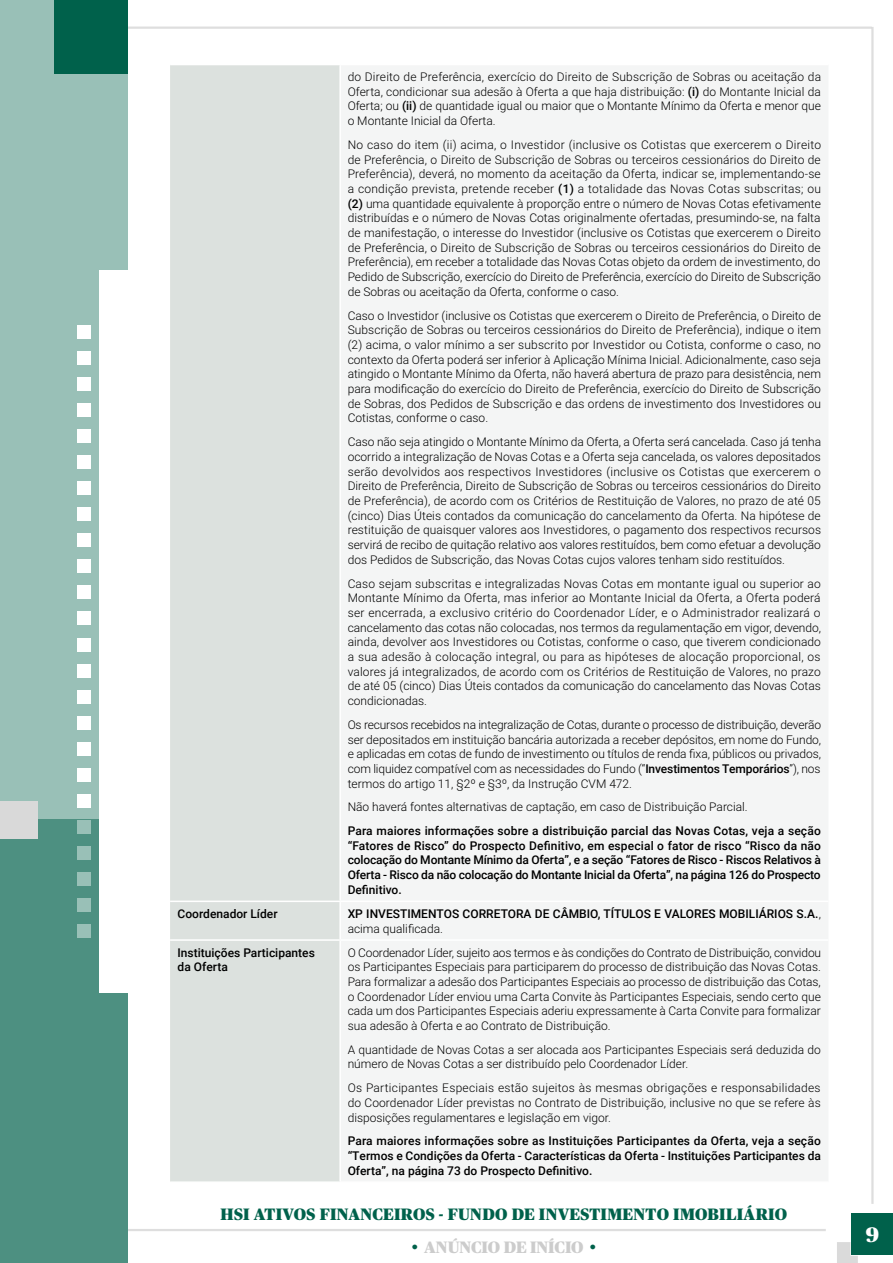
<style>
.page{position:relative;width:893px;height:1263px;background:#fff}
.page>*{position:absolute;margin:0;border:0;box-sizing:border-box;transform-origin:0 0}
.t1{font:900 21px "Publico";color:#fff}
.t2{font:900 16.5px "Publico";letter-spacing:.02em;color:#00614b}
.t3{font:900 16.5px "Publico";color:#ccc}
.t4{font:300 12px/14.7px "Roboto";color:#000;text-align:justify}
.t5{font:500 12px/14.7px "Roboto";color:#000;text-align:justify}
.s1{font-weight:500}
.s2{font-weight:300}
.s3{font-size:18px;color:#00614b}
</style>
<div class="page">
<div style="left:852px;top:1213px;width:41px;height:41px;background:#00614b"></div>
<svg style="left:837px;top:1242px;width:21px;height:21px"></svg>
<hr style="left:871px;top:27px;width:3px;height:1177px;background:#ccc">
<hr style="left:0;top:1229px;width:826px;height:2px;background:#ccc">
<hr style="left:60px;top:27px;width:812px;height:2px;background:#ccc">
<div style="left:0;top:0;width:128px;height:1263px;background:#99c0b7"></div>
<div style="left:0;top:820px;width:128px;height:443px;background:#4d9081"></div>
<div style="left:99px;top:270px;width:29px;height:723px;background:#fff"></div>
<div style="left:54px;top:0;width:74px;height:73px;background:#00614b"></div>
<div style="left:0;top:801px;width:37px;height:37px;background:#d9d9d9"></div>
<div style="left:78px;top:742px;width:13px;height:13px;background:#fff"></div>
<div style="left:78px;top:768px;width:13px;height:13px;background:#fff"></div>
<div style="left:78px;top:794px;width:13px;height:13px;background:#fff"></div>
<div style="left:78px;top:820px;width:13px;height:13px;background:#99c0b7"></div>
<div style="left:78px;top:846px;width:13px;height:13px;background:#99c0b7"></div>
<div style="left:78px;top:872px;width:13px;height:13px;background:#99c0b7"></div>
<div style="left:78px;top:898px;width:13px;height:13px;background:#99c0b7"></div>
<div style="left:78px;top:924px;width:13px;height:13px;background:#99c0b7"></div>
<div style="left:78px;top:534px;width:13px;height:13px;background:#fff"></div>
<div style="left:78px;top:560px;width:13px;height:13px;background:#fff"></div>
<div style="left:78px;top:586px;width:13px;height:13px;background:#fff"></div>
<div style="left:78px;top:612px;width:13px;height:13px;background:#fff"></div>
<div style="left:78px;top:638px;width:13px;height:13px;background:#fff"></div>
<div style="left:78px;top:664px;width:13px;height:13px;background:#fff"></div>
<div style="left:78px;top:690px;width:13px;height:13px;background:#fff"></div>
<div style="left:78px;top:716px;width:13px;height:13px;background:#fff"></div>
<div style="left:78px;top:326px;width:13px;height:13px;background:#fff"></div>
<div style="left:78px;top:352px;width:13px;height:13px;background:#fff"></div>
<div style="left:78px;top:378px;width:13px;height:13px;background:#fff"></div>
<div style="left:78px;top:404px;width:13px;height:13px;background:#fff"></div>
<div style="left:78px;top:430px;width:13px;height:13px;background:#fff"></div>
<div style="left:78px;top:456px;width:13px;height:13px;background:#fff"></div>
<div style="left:78px;top:482px;width:13px;height:13px;background:#fff"></div>
<div style="left:78px;top:508px;width:13px;height:13px;background:#fff"></div>
<div style="left:170px;top:65px;width:169px;height:1116px;background:#dce1de"></div>
<div style="left:341px;top:66px;width:487px;height:1115px;background:#f4f5f5"></div>
<hr style="left:170px;top:900px;width:170px;height:2px;background:#fff">
<hr style="left:340px;top:900px;width:488px;height:2px;background:#fff">
<hr style="left:170px;top:939px;width:170px;height:2px;background:#fff">
<hr style="left:340px;top:939px;width:488px;height:2px;background:#fff">
<p class="t4" style="left:348px;top:69px;width:475px">do Direito de Preferência, exercício do Direito de Subscrição de Sobras ou aceitação da Oferta, condicionar sua adesão à Oferta a que haja distribuição: <span class="s1">(i)</span> do Montante Inicial da Oferta; ou <span class="s1">(ii)</span> de quantidade igual ou maior que o Montante Mínimo da Oferta e menor que o Montante Inicial da Oferta.</p>
<p class="t4" style="left:348px;top:137px;width:475px">No caso do item (ii) acima, o Investidor (inclusive os Cotistas que exercerem o Direito de Preferência, o Direito de Subscrição de Sobras ou terceiros cessionários do Direito de Preferência), deverá, no momento da aceitação da Oferta, indicar se, implementando-se a condição prevista, pretende receber <span class="s1">(1)</span> a totalidade das Novas Cotas subscritas; ou <span class="s1">(2)</span> uma quantidade equivalente à proporção entre o número de Novas Cotas efetivamente distribuídas e o número de Novas Cotas originalmente ofertadas, presumindo-se, na falta de manifestação, o interesse do Investidor (inclusive os Cotistas que exercerem o Direito de Preferência, o Direito de Subscrição de Sobras ou terceiros cessionários do Direito de Preferência), em receber a totalidade das Novas Cotas objeto da ordem de investimento, do Pedido de Subscrição, exercício do Direito de Preferência, exercício do Direito de Subscrição de Sobras ou aceitação da Oferta, conforme o caso.</p>
<p class="t4" style="left:348px;top:307px;width:475px">Caso o Investidor (inclusive os Cotistas que exercerem o Direito de Preferência, o Direito de Subscrição de Sobras ou terceiros cessionários do Direito de Preferência), indique o item (2) acima, o valor mínimo a ser subscrito por Investidor ou Cotista, conforme o caso, no contexto da Oferta poderá ser inferior à Aplicação Mínima Inicial. Adicionalmente, caso seja atingido o Montante Mínimo da Oferta, não haverá abertura de prazo para desistência, nem para modificação do exercício do Direito de Preferência, exercício do Direito de Subscrição de Sobras, dos Pedidos de Subscrição e das ordens de investimento dos Investidores ou Cotistas, conforme o caso.</p>
<p class="t4" style="left:348px;top:434px;width:475px">Caso não seja atingido o Montante Mínimo da Oferta, a Oferta será cancelada. Caso já tenha ocorrido a integralização de Novas Cotas e a Oferta seja cancelada, os valores depositados serão devolvidos aos respectivos Investidores (inclusive os Cotistas que exercerem o Direito de Preferência, Direito de Subscrição de Sobras ou terceiros cessionários do Direito de Preferência), de acordo com os Critérios de Restituição de Valores, no prazo de até 05 (cinco) Dias Úteis contados da comunicação do cancelamento da Oferta. Na hipótese de restituição de quaisquer valores aos Investidores, o pagamento dos respectivos recursos servirá de recibo de quitação relativo aos valores restituídos, bem como efetuar a devolução dos Pedidos de Subscrição, das Novas Cotas cujos valores tenham sido restituídos.</p>
<p class="t4" style="left:348px;top:575px;width:475px">Caso sejam subscritas e integralizadas Novas Cotas em montante igual ou superior ao Montante Mínimo da Oferta, mas inferior ao Montante Inicial da Oferta, a Oferta poderá ser encerrada, a exclusivo critério do Coordenador Líder, e o Administrador realizará o cancelamento das cotas não colocadas, nos termos da regulamentação em vigor, devendo, ainda, devolver aos Investidores ou Cotistas, conforme o caso, que tiverem condicionado a sua adesão à colocação integral, ou para as hipóteses de alocação proporcional, os valores já integralizados, de acordo com os Critérios de Restituição de Valores, no prazo de até 05 (cinco) Dias Úteis contados da comunicação do cancelamento das Novas Cotas condicionadas.</p>
<p class="t4" style="left:348px;top:717px;width:475px">Os recursos recebidos na integralização de Cotas, durante o processo de distribuição, deverão ser depositados em instituição bancária autorizada a receber depósitos, em nome do Fundo, e aplicadas em cotas de fundo de investimento ou títulos de renda fixa, públicos ou privados, com liquidez compatível com as necessidades do Fundo (“<span class="s1">Investimentos Temporários</span>”), nos termos do artigo 11, §2º e §3º, da Instrução CVM 472.</p>
<p class="t4" style="left:348px;top:799px;width:402px">Não haverá fontes alternativas de captação, em caso de Distribuição Parcial.</p>
<p class="t5" style="left:348px;top:823px;width:475px">Para maiores informações sobre a distribuição parcial das Novas Cotas, veja a seção “Fatores de Risco” do Prospecto Definitivo, em especial o fator de risco “Risco da não colocação do Montante Mínimo da Oferta”, e a seção “Fatores de Risco - Riscos Relativos à Oferta - Risco da não colocação do Montante Inicial da Oferta”, na página 126 do Prospecto Definitivo.</p>
<p class="t5" style="left:178px;top:906px;width:101px">Coordenador Líder</p>
<p class="t5" style="left:348px;top:906px;width:475px">XP INVESTIMENTOS CORRETORA DE CÂMBIO, TÍTULOS E VALORES MOBILIÁRIOS S.A.<span class="s2">, acima qualificada.</span></p>
<p class="t5" style="left:178px;top:944px;width:139px">Instituições Participantes da Oferta</p>
<p class="t4" style="left:348px;top:944px;width:475px">O Coordenador Líder, sujeito aos termos e às condições do Contrato de Distribuição, convidou os Participantes Especiais para participarem do processo de distribuição das Novas Cotas.<br>Para formalizar a adesão dos Participantes Especiais ao processo de distribuição das Cotas, o Coordenador Líder enviou uma Carta Convite às Participantes Especiais, sendo certo que cada um dos Participantes Especiais aderiu expressamente à Carta Convite para formalizar sua adesão à Oferta e ao Contrato de Distribuição.</p>
<p class="t4" style="left:348px;top:1042px;width:475px">A quantidade de Novas Cotas a ser alocada aos Participantes Especiais será deduzida do número de Novas Cotas a ser distribuído pelo Coordenador Líder.</p>
<p class="t4" style="left:348px;top:1080px;width:475px">Os Participantes Especiais estão sujeitos às mesmas obrigações e responsabilidades do Coordenador Líder previstas no Contrato de Distribuição, inclusive no que se refere às disposições regulamentares e legislação em vigor.</p>
<p class="t5" style="left:348px;top:1133px;width:475px">Para maiores informações sobre as Instituições Participantes da Oferta, veja a seção “Termos e Condições da Oferta - Características da Oferta - Instituições Participantes da Oferta”, na página 73 do Prospecto Definitivo.</p>
<h2 class="t2" style="left:221px;top:1205px;width:568px">HSI ATIVOS FINANCEIROS - FUNDO DE INVESTIMENTO IMOBILIÁRIO</h2>
<h2 class="t3" style="left:412px;top:1238px;width:185px"><span class="s3">•</span> ANÚNCIO DE INÍCIO <span class="s3">•</span></h2>
<h1 class="t1" style="left:866px;top:1223px;width:15px">9</h1>
</div>
